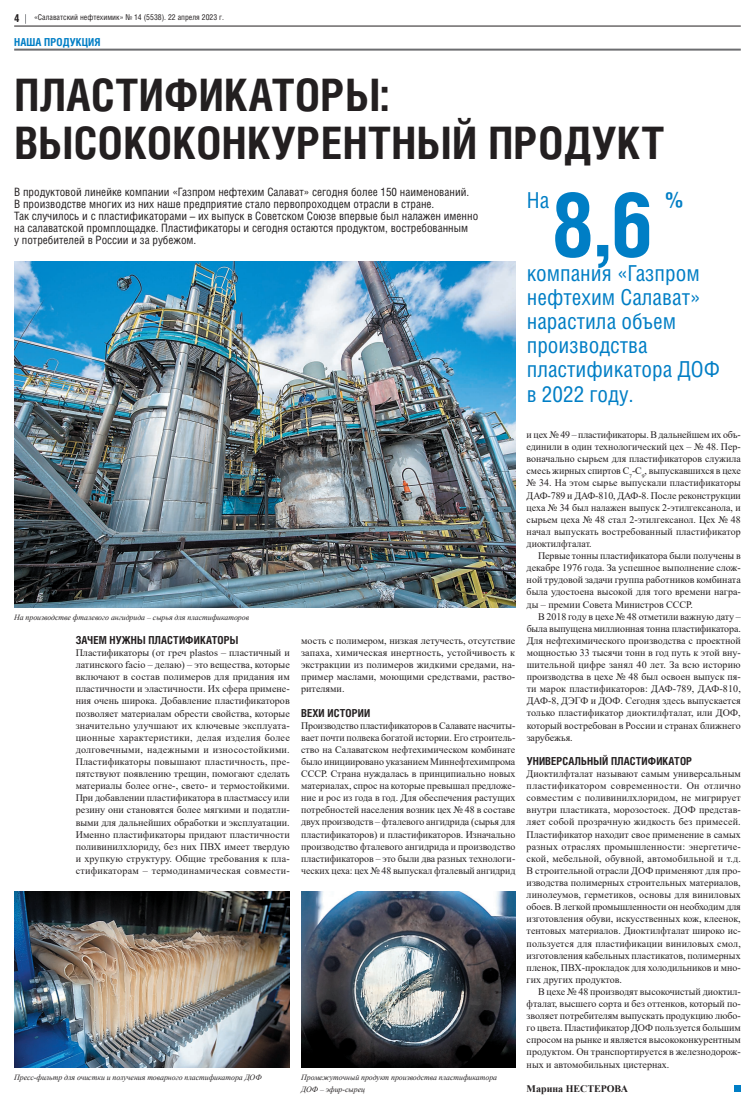
<style>
.page{position:relative;width:755px;height:1106px;background:#fff}
.page>*{position:absolute;margin:0;border:0;box-sizing:border-box;transform-origin:0 0}
.t1{font:700 89.1px "Helios Cond";color:#007ec5}
.t2{font:700 44.8px/48.4px "Helios Cond";letter-spacing:.01em;color:#231f20}
.t3{font:22px/24.2px "Helios Cond";color:#007ec5}
.t4{font:700 22px "Helios Cond";color:#007ec5}
.t5{font:11.5px/12.1px "Helios Cond";color:#231f20}
.t6{font:700 11px "Helios Cond";letter-spacing:.01em;color:#231f20}
.t7{font:700 11px "Helios Cond";letter-spacing:.01em;color:#007ec5}
.t8{font:10px/12.1px "Times New Roman";color:#231f20;text-align:justify}
.t9{font:700 10px "Times New Roman";color:#231f20}
.t10{font:italic 8px/12.1px "Times New Roman";letter-spacing:-.005em;color:#231f20}
.t11{font:8px "Helios Cond";color:#231f20}
</style>
<div class="page">
<hr style="left:14px;top:49px;width:726px;height:2px;background:#6c6d70">
<hr style="left:14px;top:26px;width:726px;height:1px;background:#231f20">
<img style="left:14px;top:261px;width:500px;height:346px">
<img style="left:301px;top:891px;width:214px;height:176px">
<img style="left:14px;top:891px;width:275px;height:176px">
<div style="left:733px;top:1085px;width:7px;height:6px;background:#007ec5"></div>
<p class="t6" style="left:14px;top:11px;width:7px">4</p>
<p class="t11" style="left:34px;top:12px;width:191px">«Салаватский нефтехимик» № 14 (5538). 22 апреля 2023 г.</p>
<p class="t7" style="left:14px;top:35px;width:88px">НАША ПРОДУКЦИЯ</p>
<h2 class="t2" style="left:14px;top:70px;width:651px">ПЛАСТИФИКАТОРЫ:<br>ВЫСОКОКОНКУРЕНТНЫЙ ПРОДУКТ</h2>
<h3 class="t3" style="left:526px;top:188px;width:24px">На</h3>
<h1 class="t1" style="left:550px;top:164px;width:105px">8,6</h1>
<h3 class="t4" style="left:665px;top:185px;width:19px">%</h3>
<h3 class="t3" style="left:526px;top:260px;width:195px">компания «Газпром нефтехим Салават» нарастила объем производства пластификатора ДОФ в 2022 году.</h3>
<p class="t5" style="left:14px;top:186px;width:465px">В продуктовой линейке компании «Газпром нефтехим Салават» сегодня более 150 наименований.<br>В производстве многих из них наше предприятие стало первопроходцем отрасли в стране.<br>Так случилось и с пластификаторами – их выпуск в Советском Союзе впервые был налажен именно на салаватской промплощадке. Пластификаторы и сегодня остаются продуктом, востребованным<br>у потребителей в России и за рубежом.</p>
<p class="t10" style="left:14px;top:610px;width:236px">На производстве фталевого ангидрида – сырья для пластификаторов</p>
<p class="t6" style="left:76px;top:632px;width:164px">ЗАЧЕМ НУЖНЫ ПЛАСТИФИКАТОРЫ</p>
<p class="t8" style="left:76px;top:646px;width:215px">Пластификаторы (от греч plastos – пластичный и латинского facio – делаю) – это вещества, которые включают в состав полимеров для придания им пластичности и эластичности. Их сфера примене&shy;ния очень широка. Добавление пластификаторов позволяет материалам обрести свойства, которые значительно улучшают их ключевые эксплуата&shy;ционные характеристики, делая изделия более долговечными, надежными и износостойкими.<br>Пластификаторы повышают пластичность, пре&shy;пятствуют появлению трещин, помогают сделать материалы более огне-, свето- и термостойкими.<br>При добавлении пластификатора в пластмассу или резину они становятся более мягкими и податли&shy;выми для дальнейших обработки и эксплуатации.<br>Именно пластификаторы придают пластичности поливинилхлориду, без них ПВХ имеет твердую и хрупкую структуру. Общие требования к пла&shy;стификаторам – термодинамическая совмести-</p>
<p class="t8" style="left:301px;top:634px;width:215px">мость с полимером, низкая летучесть, отсутствие запаха, химическая инертность, устойчивость к экстракции из полимеров жидкими средами, на&shy;пример маслами, моющими средствами, раство&shy;рителями.</p>
<p class="t6" style="left:301px;top:705px;width:71px">ВЕХИ ИСТОРИИ</p>
<p class="t8" style="left:301px;top:719px;width:215px">Производство пластификаторов в Салавате насчиты&shy;вает почти полвека богатой истории. Его строитель&shy;ство на Салаватском нефтехимическом комбинате было инициировано указанием Миннефтехимпрома СССР. Страна нуждалась в принципиально новых материалах, спрос на которые превышал предложе&shy;ние и рос из года в год. Для обеспечения растущих потребностей населения возник цех № 48 в составе двух производств – фталевого ангидрида (сырья для пластификаторов) и пластификаторов. Изначально производство фталевого ангидрида и производство пластификаторов – это были два разных технологи&shy;ческих цеха: цех № 48 выпускал фталевый ангидрид</p>
<p class="t10" style="left:14px;top:1070px;width:249px">Пресс-фильтр для очистки и получения товарного пластификатора ДОФ</p>
<p class="t10" style="left:301px;top:1070px;width:197px">Промежуточный продукт производства пластификатора<br>ДОФ – эфир-сырец</p>
<p class="t8" style="left:526px;top:428px;width:215px">и цех № 49 – пластификаторы. В дальнейшем их объ&shy;единили в один технологический цех – № 48. Пер&shy;воначально сырьем для пластификаторов служила смесь жирных спиртов С<sub>7</sub>-С<sub>9</sub>, выпускавшихся в цехе № 34. На этом сырье выпускали пластификаторы ДАФ-789 и ДАФ-810, ДАФ-8. После реконструкции цеха № 34 был налажен выпуск 2-этилгексанола, и сырьем цеха № 48 стал 2-этилгексанол. Цех № 48 начал выпускать востребованный пластификатор диоктилфталат.</p>
<p class="t8" style="left:526px;top:549px;width:215px;text-indent:11px">Первые тонны пластификатора были получены в декабре 1976 года. За успешное выполнение слож&shy;ной трудовой задачи группа работников комбината была удостоена высокой для того времени награ&shy;ды – премии Совета Министров СССР.</p>
<p class="t8" style="left:526px;top:610px;width:215px;text-indent:11px">В 2018 году в цехе № 48 отметили важную дату – была выпущена миллионная тонна пластификатора.<br>Для нефтехимического производства с проектной мощностью 33 тысячи тонн в год путь к этой вну&shy;шительной цифре занял 40 лет. За всю историю производства в цехе № 48 был освоен выпуск пя&shy;ти марок пластификаторов: ДАФ-789, ДАФ-810, ДАФ-8, ДЭГФ и ДОФ. Сегодня здесь выпускается только пластификатор диоктилфталат, или ДОФ, который востребован в России и странах ближнего зарубежья.</p>
<p class="t6" style="left:526px;top:753px;width:167px">УНИВЕРСАЛЬНЫЙ ПЛАСТИФИКАТОР</p>
<p class="t8" style="left:526px;top:767px;width:215px">Диоктилфталат называют самым универсальным пластификатором современности. Он отлично совместим с поливинилхлоридом, не мигрирует внутри пластиката, морозостоек. ДОФ представ&shy;ляет собой прозрачную жидкость без примесей.<br>Пластификатор находит свое применение в самых разных отраслях промышленности: энергетиче&shy;ской, мебельной, обувной, автомобильной и т.д.<br>В строительной отрасли ДОФ применяют для про&shy;изводства полимерных строительных материалов, линолеумов, герметиков, основы для виниловых обоев. В легкой промышленности он необходим для изготовления обуви, искусственных кож, клеенок, тентовых материалов. Диоктилфталат широко ис&shy;пользуется для пластификации виниловых смол, изготовления кабельных пластикатов, полимерных пленок, ПВХ-прокладок для холодильников и мно&shy;гих других продуктов.</p>
<p class="t8" style="left:526px;top:985px;width:215px;text-indent:11px">В цехе № 48 производят высокочистый диоктил&shy;фталат, высшего сорта и без оттенков, который по&shy;зволяет потребителям выпускать продукцию любо&shy;го цвета. Пластификатор ДОФ пользуется большим спросом на рынке и является высококонкурентным продуктом. Он транспортируется в железнодорож&shy;ных и автомобильных цистернах.</p>
<p class="t9" style="left:526px;top:1081px;width:103px">Марина НЕСТЕРОВА</p>
</div>
